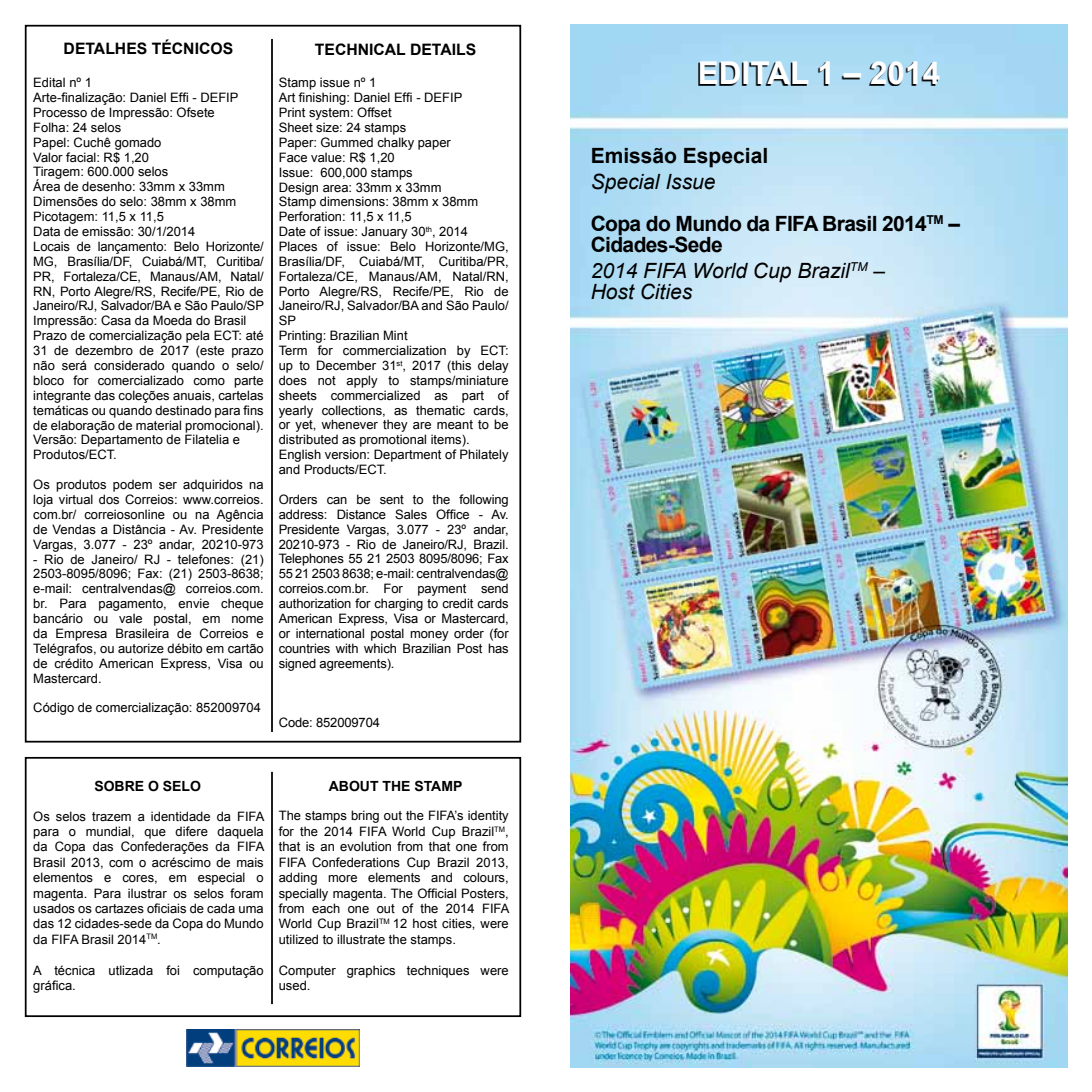
<style>
.page{position:relative;width:1092px;height:1092px;background:#fff}
.page>*{position:absolute;margin:0;border:0;box-sizing:border-box;transform-origin:0 0}
.t1{font:700 31.5px "Arial";color:#fff}
.t2{font:italic 21px/25.9px "Arial";color:#000}
.t3{font:700 21px/42px "Arial";letter-spacing:-.03em;color:#000}
.t4{font:700 21px "Arial";color:#000}
.t5{font:700 15.75px "Arial";color:#000}
.t6{font:700 14px "Arial";color:#000}
.t7{font:12.95px/14.9px "Arial";color:#000;text-align:justify}
.s1{font-weight:400;font-style:italic}
.s2{font-weight:700;font-style:normal}
</style>
<div class="page">
<img style="left:571px;top:25px;width:496px;height:1041px">
<div style="left:25px;top:756px;width:496px;height:260px;border:2px solid #000"></div>
<div style="left:25px;top:25px;width:496px;height:717px;border:2px solid #000"></div>
<hr style="left:271px;top:39px;width:2px;height:693px;background:#000">
<hr style="left:271px;top:771px;width:2px;height:233px;background:#000">
<svg style="left:698px;top:63px;width:239px;height:23px;background:#6c8999"></svg>
<img style="left:186px;top:1029px;width:174px;height:37px">
<p class="t5" style="left:64px;top:38px;width:171px">DETALHES TÉCNICOS</p>
<p class="t5" style="left:315px;top:39px;width:163px">TECHNICAL DETAILS</p>
<p class="t7" style="left:33px;top:75px;width:232px;text-align:left">Edital nº 1<br>Arte-finalização: Daniel Effi - DEFIP<br>Processo de Impressão: Ofsete<br>Folha: 24 selos<br>Papel: Cuchê gomado<br>Valor facial: R$ 1,20<br>Tiragem: 600.000 selos<br>Área de desenho: 33mm x 33mm<br>Dimensões do selo: 38mm x 38mm<br>Picotagem: 11,5 x 11,5<br>Data de emissão: 30/1/2014<br>Locais de lançamento: Belo Horizonte/<br>MG, Brasília/DF, Cuiabá/MT, Curitiba/<br>PR, Fortaleza/CE, Manaus/AM, Natal/<br>RN, Porto Alegre/RS, Recife/PE, Rio de<br>Janeiro/RJ, Salvador/BA e São Paulo/SP<br>Impressão: Casa da Moeda do Brasil<br>Prazo de comercialização pela ECT: até<br>31 de dezembro de 2017 (este prazo não será considerado quando o selo/ bloco for comercializado como parte integrante das coleções anuais, cartelas temáticas ou quando destinado para fins de elaboração de material promocional).<br>Versão: Departamento de Filatelia e<br>Produtos/ECT.</p>
<p class="t7" style="left:33px;top:477px;width:232px">Os produtos podem ser adquiridos na loja virtual dos Correios: www.correios. com.br/ correiosonline ou na Agência de Vendas a Distância - Av. Presidente Vargas, 3.077 - 23º andar, 20210-973</p>
<p class="t7" style="left:33px;top:551px;width:232px">- Rio de Janeiro/ RJ - telefones: (21)<br>2503-8095/8096; Fax: (21) 2503-8638; e-mail: centralvendas@ correios.com. br. Para pagamento, envie cheque bancário ou vale postal, em nome da Empresa Brasileira de Correios e Telégrafos, ou autorize débito em cartão de crédito American Express, Visa ou Mastercard.</p>
<p class="t7" style="left:33px;top:700px;width:229px">Código de comercialização: 852009704</p>
<p class="t7" style="left:279px;top:75px;width:231px;text-align:left">Stamp issue nº 1<br>Art finishing: Daniel Effi - DEFIP<br>Print system: Offset<br>Sheet size: 24 stamps<br>Paper: Gummed chalky paper<br>Face value: R$ 1,20<br>Issue: 600,000 stamps<br>Design area: 33mm x 33mm<br>Stamp dimensions: 38mm x 38mm<br>Perforation: 11,5 x 11,5<br>Date of issue: January 30<sup>th</sup>, 2014<br>Places of issue: Belo Horizonte/MG,<br>Brasília/DF, Cuiabá/MT, Curitiba/PR,<br>Fortaleza/CE, Manaus/AM, Natal/RN,<br>Porto Alegre/RS, Recife/PE, Rio de<br>Janeiro/RJ, Salvador/BA and São Paulo/<br>SP<br>Printing: Brazilian Mint<br>Term for commercialization by ECT: up to December 31<sup>st</sup>, 2017 (this delay does not apply to stamps/miniature sheets commercialized as part of yearly collections, as thematic cards, or yet, whenever they are meant to be distributed as promotional items).<br>English version: Department of Philately and Products/ECT.</p>
<p class="t7" style="left:279px;top:492px;width:231px">Orders can be sent to the following address: Distance Sales Office - Av.<br>Presidente Vargas, 3.077 - 23º andar, 20210-973 - Rio de Janeiro/RJ, Brazil.<br>Telephones 55 21 2503 8095/8096; Fax 55 21 2503 8638; e-mail: centralvendas@ correios.com.br. For payment send authorization for charging to credit cards American Express, Visa or Mastercard, or international postal money order (for countries with which Brazilian Post has signed agreements).</p>
<p class="t7" style="left:279px;top:715px;width:103px">Code: 852009704</p>
<p class="t6" style="left:94px;top:776px;width:88px">Sobre o Selo</p>
<p class="t6" style="left:329px;top:776px;width:135px">ABOUT THE STAMP</p>
<p class="t7" style="left:33px;top:808px;width:233px;line-height:15.4px">Os selos trazem a identidade da FIFA para o mundial, que difere daquela da Copa das Confederações da FIFA Brasil 2013, com o acréscimo de mais elementos e cores, em especial o magenta. Para ilustrar os selos foram usados os cartazes oficiais de cada uma das 12 cidades-sede da Copa do Mundo da FIFA Brasil 2014<sup>TM</sup>.</p>
<p class="t7" style="left:33px;top:962px;width:232px;line-height:15.4px">A técnica utlizada foi computação gráfica.</p>
<p class="t7" style="left:279px;top:808px;width:232px;line-height:15.4px">The stamps bring out the FIFA’s identity for the 2014 FIFA World Cup Brazil<sup>TM</sup>, that is an evolution from that one from FIFA Confederations Cup Brazil 2013, adding more elements and colours, specially magenta. The Official Posters, from each one out of the 2014 FIFA World Cup Brazil<sup>TM</sup> 12 host cities, were utilized to illustrate the stamps.</p>
<p class="t7" style="left:279px;top:962px;width:231px;line-height:15.4px">Computer graphics techniques were used.</p>
<h1 class="t1" style="left:697px;top:52px;width:244px">EDITAL 1 – 2014</h1>
<h2 class="t4" style="left:590px;top:141px;width:179px">Emissão Especial</h2>
<h2 class="t3" style="left:590px;top:161px;width:371px"><span class="s1">Special Issue<br></span>Copa do Mundo da FIFA Brasil 2014<sup>TM</sup> –</h2>
<h2 class="t2" style="left:590px;top:232px;width:296px"><span class="s2">Cidades-Sede<br></span>2014 FIFA World Cup Brazil<sup>TM</sup> –</h2>
<h2 class="t2" style="left:590px;top:279px;width:103px">Host Cities</h2>
</div>
